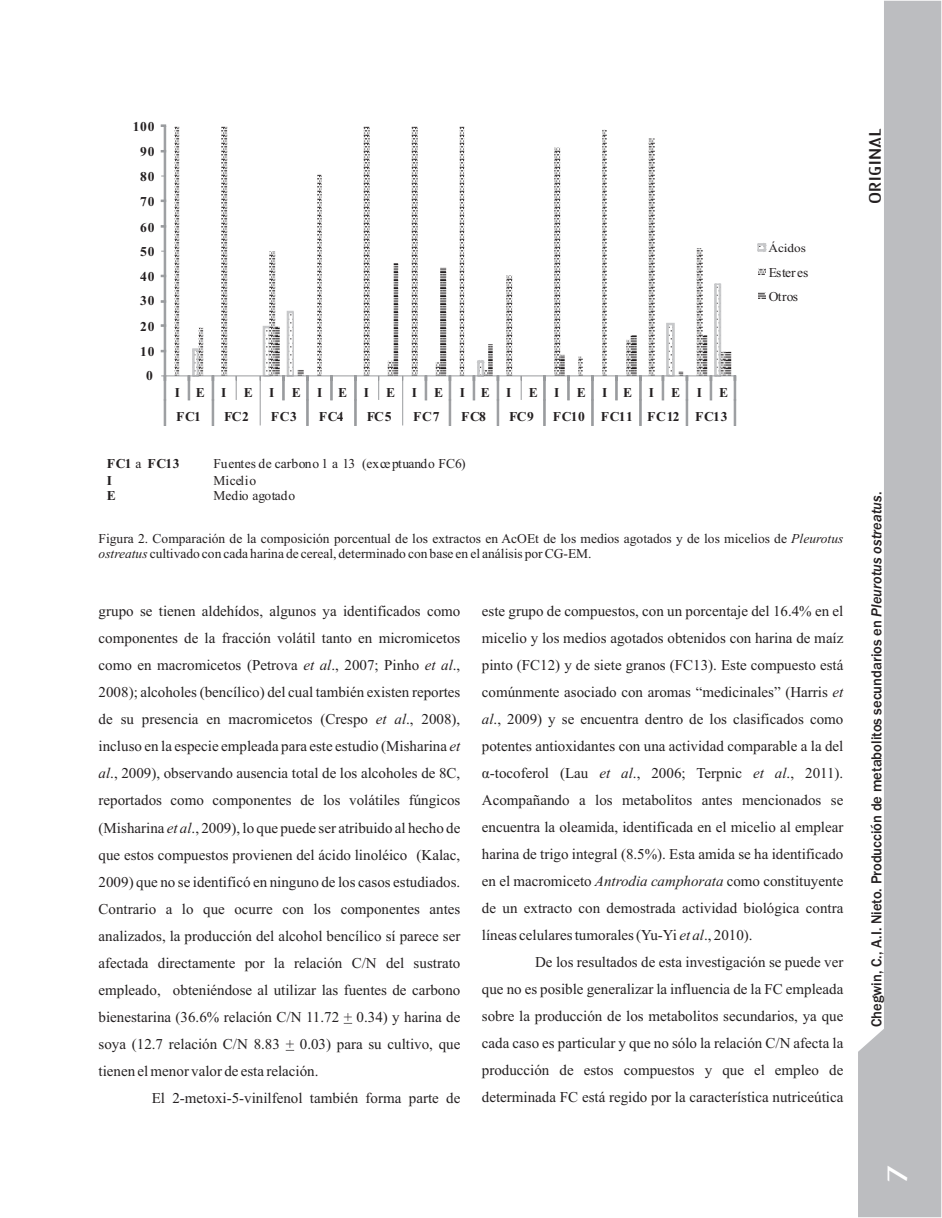
<style>
.page{position:relative;width:942px;height:1218px;background:#fff}
.page>*{position:absolute;margin:0;border:0;box-sizing:border-box;transform-origin:0 0}
.t1{font:24.75px "Architecture Plain";color:#fff;scale:1.94 1}
.t2{font:15px/27px "Times New Roman";color:#231f20;text-align:justify}
.t3{font:500 15px "Franklin Gothic";color:#231f20}
.t4{font:15px "Architecture Plain";color:#231f20;scale:1.94 1}
.t5{font:13.5px/24px "Times New Roman";color:#231f20}
.t6{font:700 13.5px "Times New Roman";letter-spacing:.055em;color:#231f20}
.t7{font:13.5px "Times New Roman";letter-spacing:.025em;color:#231f20}
.t8{font:12px "Times New Roman";color:#231f20;scale:1.11 1}
.s1{font-weight:400}
.s2{font-style:italic}
</style>
<div class="page">
<svg style="left:858px;top:1px;width:82px;height:1216px;fill:#bcbdc0"></svg>
<svg style="left:161px;top:125px;width:574px;height:301px"></svg>
<svg style="left:757px;top:243px;width:9px;height:9px"></svg>
<svg style="left:758px;top:268px;width:7px;height:7px"></svg>
<svg style="left:758px;top:292px;width:7px;height:7px"></svg>
<p class="t6" style="left:133px;top:122px;width:23px">100</p>
<p class="t6" style="left:140px;top:147px;width:16px">90</p>
<p class="t6" style="left:140px;top:171px;width:16px">80</p>
<p class="t6" style="left:140px;top:197px;width:16px">70</p>
<p class="t6" style="left:140px;top:222px;width:16px">60</p>
<p class="t6" style="left:140px;top:246px;width:16px">50</p>
<p class="t6" style="left:140px;top:272px;width:16px">40</p>
<p class="t6" style="left:140px;top:296px;width:16px">30</p>
<p class="t6" style="left:140px;top:322px;width:16px">20</p>
<p class="t6" style="left:140px;top:347px;width:16px">10</p>
<p class="t6" style="left:146px;top:371px;width:8px">0</p>
<p class="t6" style="left:175px;top:388px;width:53px">IEI</p>
<p class="t6" style="left:243px;top:388px;width:32px">E I</p>
<p class="t6" style="left:291px;top:388px;width:79px">EIEI</p>
<p class="t6" style="left:386px;top:388px;width:32px">E I</p>
<p class="t6" style="left:434px;top:388px;width:79px">EIEI</p>
<p class="t6" style="left:528px;top:388px;width:32px">E I</p>
<p class="t6" style="left:576px;top:388px;width:79px">EIEI</p>
<p class="t6" style="left:671px;top:388px;width:32px">E I</p>
<p class="t6" style="left:719px;top:388px;width:11px">E</p>
<p class="t6" style="left:176px;top:412px;width:26px">FC1</p>
<p class="t6" style="left:224px;top:412px;width:26px">FC2</p>
<p class="t6" style="left:270px;top:412px;width:28px">FC3</p>
<p class="t6" style="left:318px;top:412px;width:26px">FC4</p>
<p class="t6" style="left:366px;top:412px;width:26px">FC5</p>
<p class="t6" style="left:413px;top:412px;width:28px">FC7</p>
<p class="t6" style="left:461px;top:412px;width:26px">FC8</p>
<p class="t6" style="left:509px;top:412px;width:26px">FC9</p>
<p class="t6" style="left:552px;top:412px;width:176px">FC10 FC11 FC12 FC13</p>
<p class="t6" style="left:107px;top:459px;width:74px">FC1 <span class="s1">a</span> FC13</p>
<p class="t5" style="left:213px;top:453px;width:253px">Fuentes de carbono 1 a 13 (exceptuando FC6)</p>
<p class="t6" style="left:107px;top:475px;width:7px">I</p>
<p class="t7" style="left:213px;top:475px;width:44px">Micelio</p>
<p class="t6" style="left:107px;top:490px;width:11px">E</p>
<p class="t5" style="left:213px;top:484px;width:83px">Medio agotado</p>
<p class="t8" style="left:768px;top:243px;width:35px">Ácidos</p>
<p class="t5" style="left:768px;top:237px;width:41px">Acidos<br>Esteres<br>Otros</p>
<p class="t5" style="left:99px;top:532px;width:746px;line-height:15px">Figura 2. Comparación de la composición porcentual de los extractos en AcOEt de los medios agotados y de los micelios de <span class="s2">Pleurotus ostreatus</span> cultivado con cada harina de cereal, determinado con base en el análisis por CG-EM.</p>
<p class="t2" style="left:99px;top:599px;width:363px">grupo se tienen aldehídos, algunos ya identificados como componentes de la fracción volátil tanto en micromicetos como en macromicetos (Petrova <span class="s2">et al</span>., 2007; Pinho <span class="s2">et al</span>., 2008); alcoholes (bencílico) del cual también existen reportes de su presencia en macromicetos (Crespo <span class="s2">et al</span>., 2008), incluso en la especie empleada para este estudio (Misharina <span class="s2">et al</span>., 2009), observando ausencia total de los alcoholes de 8C, reportados como componentes de los volátiles fúngicos (Misharina <span class="s2">et al</span>., 2009), lo que puede ser atribuido al hecho de que estos compuestos provienen del ácido linoléico (Kalac, 2009) que no se identificó en ninguno de los casos estudiados.<br>Contrario a lo que ocurre con los componentes antes analizados, la producción del alcohol bencílico sí parece ser afectada directamente por la relación C/N del sustrato empleado, obteniéndose al utilizar las fuentes de carbono bienestarina (36.6% relación C/N 11.72 + 0.34) y harina de soya (12.7 relación C/N 8.83 + 0.03) para su cultivo, que tienen el menor valor de esta relación.</p>
<p class="t2" style="left:152px;top:1085px;width:310px">El 2-metoxi-5-vinilfenol también forma parte de</p>
<p class="t2" style="left:482px;top:599px;width:363px">este grupo de compuestos, con un porcentaje del 16.4% en el micelio y los medios agotados obtenidos con harina de maíz pinto (FC12) y de siete granos (FC13). Este compuesto está comúnmente asociado con aromas “medicinales” (Harris <span class="s2">et al</span>., 2009) y se encuentra dentro de los clasificados como potentes antioxidantes con una actividad comparable a la del á-tocoferol (Lau <span class="s2">et al</span>., 2006; Terpnic <span class="s2">et al</span>., 2011).<br>Acompañando a los metabolitos antes mencionados se encuentra la oleamida, identificada en el micelio al emplear harina de trigo integral (8.5%). Esta amida se ha identificado en el macromiceto <span class="s2">Antrodia camphorata</span> como constituyente de un extracto con demostrada actividad biológica contra líneas celulares tumorales (Yu-Yi <span class="s2">et al</span>., 2010).</p>
<p class="t2" style="left:482px;top:950px;width:363px;text-indent:53px">De los resultados de esta investigación se puede ver que no es posible generalizar la influencia de la FC empleada sobre la producción de los metabolitos secundarios, ya que cada caso es particular y que no sólo la relación C/N afecta la producción de estos compuestos y que el empleo de determinada FC está regido por la característica nutriceútica</p>
<p class="t4" style="left:867px;top:204px;width:41px;rotate:-90deg">ORIGINAL</p>
<p class="t3" style="left:870px;top:1027px;width:537px;rotate:-90deg">Chegwin, C., A.I. Nieto. Producción de metabolitos secundarios en <span class="s2">Pleurotus ostreatus</span>.</p>
<h1 class="t1" style="left:885px;top:1183px;width:11px;rotate:-90deg">7</h1>
</div>
